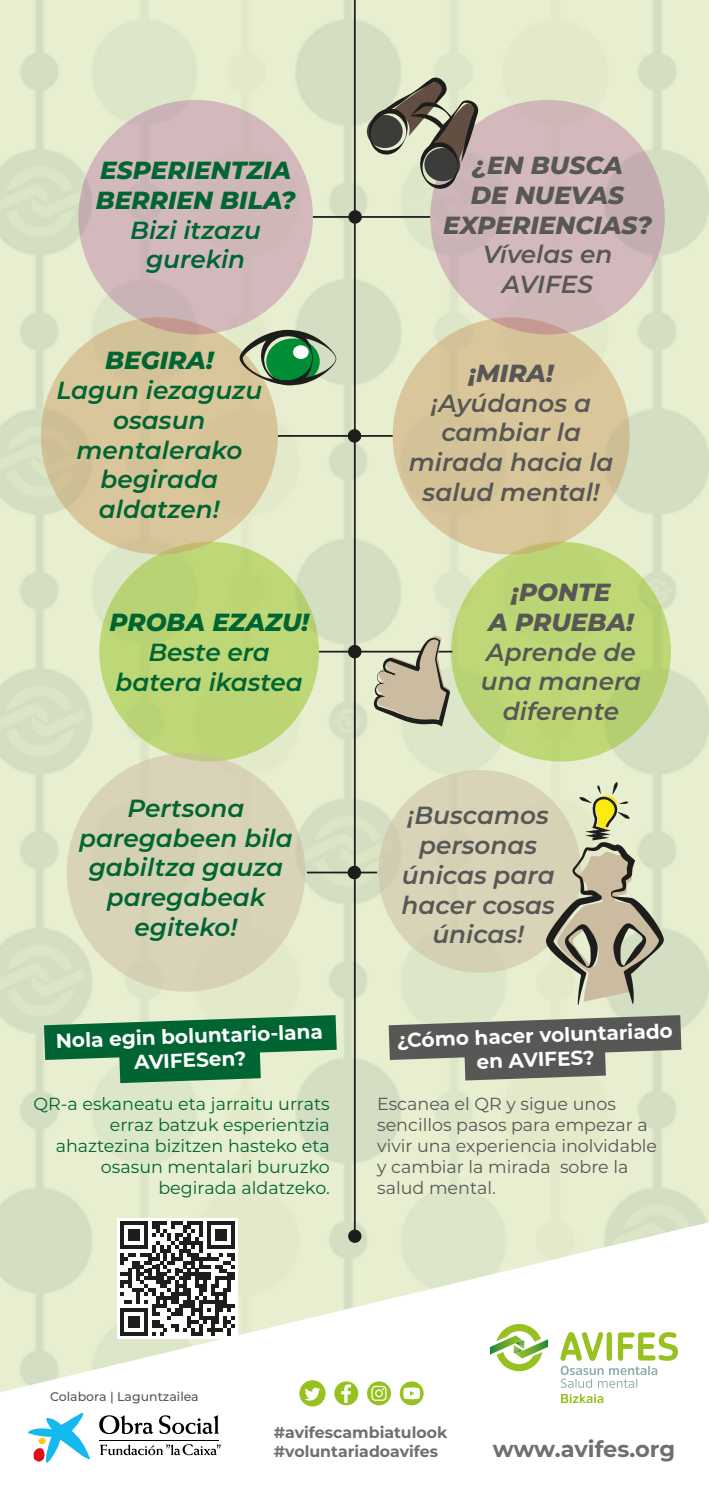
<style>
.page{position:relative;width:709px;height:1489px;background:#fff}
.page>*{position:absolute;margin:0;border:0;box-sizing:border-box;transform-origin:0 0}
.t1{font:italic 600 24.75px/29.8px "Montserrat";color:#006533;text-align:center}
.t2{font:italic 600 24.75px/29.8px "Montserrat";color:#575756;text-align:center}
.t3{font:italic 800 24.75px/29.8px "Montserrat";color:#575756;text-align:center}
.t4{font:italic 800 24.75px/29.8px "Montserrat";color:#006533}
.t5{font:700 22.5px "Montserrat";letter-spacing:-.005em;color:#706f6f}
.t6{font:700 20px/24px "Montserrat";color:#fff;text-align:center}
.t7{font:17.5px/21px "Montserrat";color:#006533;text-align:right}
.t8{font:17.5px/21px "Montserrat";color:#575756}
.t9{font:700 15.75px/19px "Montserrat";color:#706f6f}
.t10{font:500 12.5px "Montserrat";color:#575756}
</style>
<div class="page">
<img style="left:0;top:0;width:709px;height:1222px">
<svg style="left:0;top:1222px;width:709px;height:241px"></svg>
<svg style="left:490px;top:1323px;width:58px;height:47px"></svg>
<svg style="left:560px;top:1331px;width:118px;height:56px"></svg>
<svg style="left:561px;top:1393px;width:42px;height:9px"></svg>
<div style="left:451px;top:541px;width:220px;height:220px;background:#bed777;border-radius:50%"></div>
<svg style="left:299px;top:1380px;width:26px;height:26px"></svg>
<svg style="left:334px;top:1381px;width:24px;height:24px"></svg>
<svg style="left:367px;top:1381px;width:24px;height:24px"></svg>
<svg style="left:400px;top:1381px;width:23px;height:24px"></svg>
<hr style="left:354px;top:0;width:2px;height:1236px;background:#1d1d1b">
<div style="left:348px;top:1229px;width:13px;height:13px;background:#1d1d1b;border-radius:50%"></div>
<svg style="left:44px;top:1015px;width:293px;height:68px;background:#468e62"></svg>
<svg style="left:388px;top:1015px;width:293px;height:65px;background:#818379"></svg>
<div style="left:392px;top:317px;width:237px;height:237px;background:#d9c69b;border-radius:50%"></div>
<hr style="left:307px;top:871px;width:70px;height:2px;background:#1d1d1b">
<svg style="left:347px;top:865px;width:15px;height:14px"></svg>
<div style="left:378px;top:770px;width:203px;height:202px;background:#d9d4b8;border-radius:50%"></div>
<hr style="left:319px;top:650px;width:133px;height:2px;background:#1d1d1b">
<svg style="left:347px;top:644px;width:15px;height:15px"></svg>
<hr style="left:278px;top:435px;width:114px;height:2px;background:#1d1d1b">
<svg style="left:347px;top:428px;width:15px;height:15px"></svg>
<hr style="left:313px;top:216px;width:117px;height:2px;background:#1d1d1b">
<svg style="left:348px;top:209px;width:14px;height:15px"></svg>
<div style="left:430px;top:100px;width:235px;height:234px;background:linear-gradient(to right,#d1b7ba,#ccb3b6);border-radius:50%"></div>
<div style="left:99px;top:541px;width:220px;height:220px;background:#bed777;border-radius:50%"></div>
<div style="left:41px;top:317px;width:237px;height:237px;background:#d9c69b;border-radius:50%"></div>
<div style="left:67px;top:753px;width:238px;height:238px;background:#d9d4b8;border-radius:50%"></div>
<div style="left:78px;top:100px;width:235px;height:234px;background:#d3b9bc;border-radius:50%"></div>
<svg style="left:368px;top:76px;width:112px;height:113px;background:#9c9a8a"></svg>
<svg style="left:239px;top:330px;width:97px;height:55px;background:#709b72"></svg>
<div style="left:293px;top:345px;width:16px;height:14px;background:#fff;border-radius:50%"></div>
<svg style="left:374px;top:629px;width:76px;height:97px;background:#beb9a0"></svg>
<svg style="left:546px;top:781px;width:118px;height:223px;background:#bebda1"></svg>
<div style="left:117px;top:1217px;width:120px;height:121px;background:#fff"></div>
<svg style="left:120px;top:1221px;width:114px;height:114px"></svg>
<svg style="left:28px;top:1412px;width:62px;height:50px"></svg>
<hr style="left:100px;top:1439px;width:119px;height:1px;background:#010101">
<hr style="left:100px;top:1440px;width:119px;height:1px;background:#010101">
<svg style="left:99px;top:1415px;width:54px;height:18px"></svg>
<svg style="left:159px;top:1415px;width:60px;height:18px"></svg>
<svg style="left:100px;top:1443px;width:121px;height:11px"></svg>
<p class="t4" style="left:96px;top:154px;width:201px">ESPERIENTZIA<br>BERRIEN BILA?</p>
<p class="t1" style="left:130px;top:214px;width:132px">Bizi itzazu gurekin</p>
<p class="t4" style="left:105px;top:344px;width:110px">BEGIRA!</p>
<p class="t1" style="left:56px;top:374px;width:207px">Lagun iezaguzu osasun mentalerako begirada aldatzen!</p>
<p class="t4" style="left:109px;top:606px;width:201px">PROBA EZAZU!</p>
<p class="t1" style="left:115px;top:636px;width:189px">Beste era batera ikastea</p>
<p class="t1" style="left:79px;top:792px;width:215px">Pertsona paregabeen bila gabiltza gauza paregabeak egiteko!</p>
<p class="t3" style="left:443px;top:149px;width:210px">¿EN BUSCA<br>DE NUEVAS<br>EXPERIENCIAS?</p>
<p class="t2" style="left:482px;top:238px;width:131px">Vívelas en<br>AVIFES</p>
<p class="t3" style="left:469px;top:357px;width:86px">¡MIRA!</p>
<p class="t2" style="left:409px;top:387px;width:206px">¡Ayúdanos a cambiar la mirada hacia la salud mental!</p>
<p class="t3" style="left:488px;top:576px;width:146px">¡PONTE<br>A PRUEBA!</p>
<p class="t2" style="left:481px;top:635px;width:162px">Aprende de una manera diferente</p>
<p class="t2" style="left:401px;top:799px;width:155px">¡Buscamos personas únicas para hacer cosas únicas!</p>
<p class="t6" style="left:55px;top:1027px;width:269px;rotate:-2deg">Nola egin boluntario-lana<br>AVIFESen?</p>
<p class="t6" style="left:396px;top:1027px;width:278px;rotate:-2deg">¿Cómo hacer voluntariado en AVIFES?</p>
<p class="t7" style="left:34px;top:1092px;width:298px">QR-a eskaneatu eta jarraitu urrats erraz batzuk esperientzia ahaztezina bizitzen hasteko eta osasun mentalari buruzko begirada aldatzeko.</p>
<p class="t8" style="left:377px;top:1092px;width:281px">Escanea el QR y sigue unos sencillos pasos para empezar a vivir una experiencia inolvidable y cambiar la mirada sobre la salud mental.</p>
<p class="t10" style="left:50px;top:1387px;width:150px">Colabora | Laguntzailea</p>
<p class="t9" style="left:274px;top:1421px;width:175px">#avifescambiatulook #voluntariadoavifes</p>
<p class="t5" style="left:492px;top:1432px;width:184px">www.avifes.org</p>
</div>
